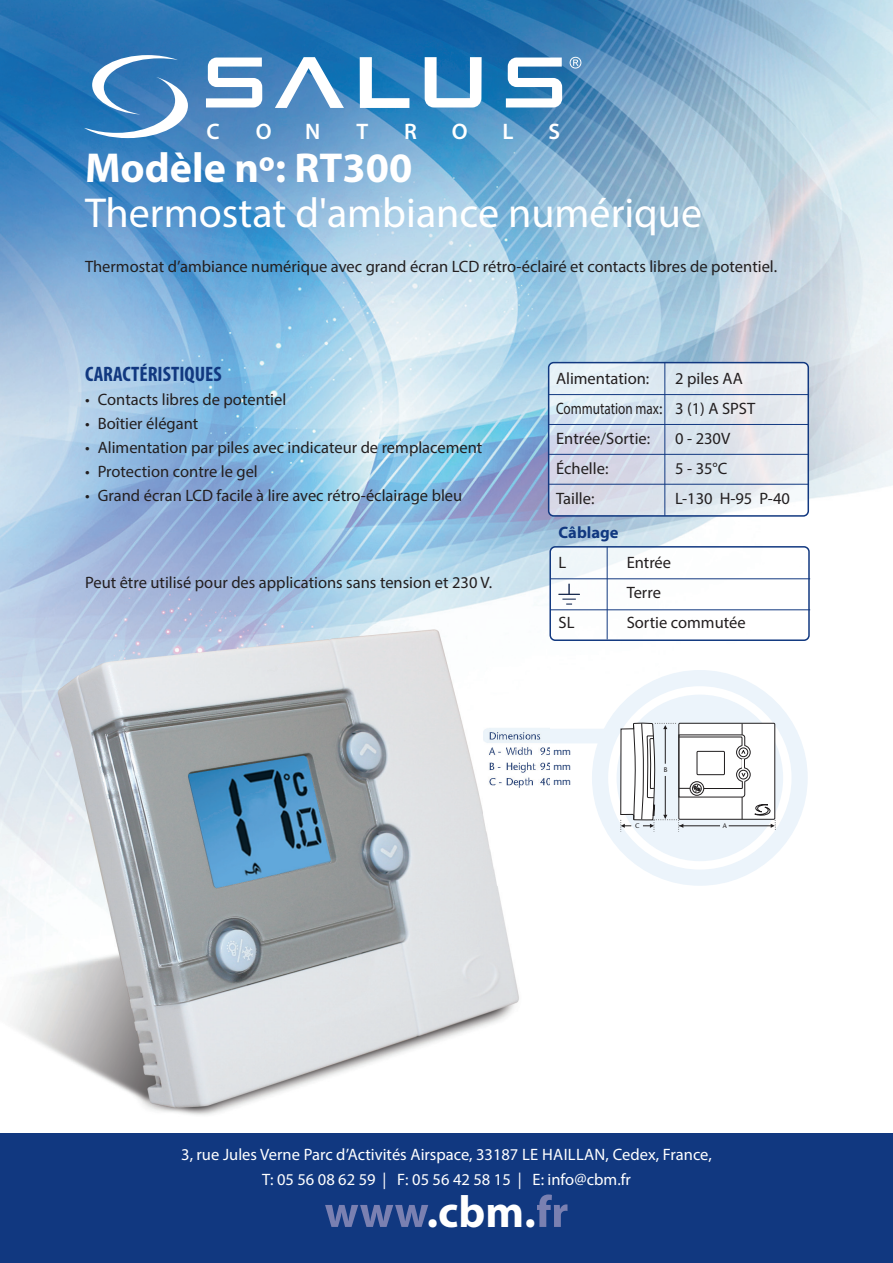
<style>
.page{position:relative;width:893px;height:1263px;background:#fff}
.page>*{position:absolute;margin:0;border:0;box-sizing:border-box;transform-origin:0 0}
.t1{font:700 45px "Myriad Pro";color:#fff}
.t2{font:42px "Myriad Pro";color:#fff}
.t3{font:700 42px "Myriad Pro";color:#fff}
.t4{font:600 22.5px "Myriad Pro";color:#fff}
.t5{font:700 condensed 21px "Myriad Pro";color:#113880}
.t6{font:16.5px/30px "Myriad Pro";color:#231f20}
.t7{font:16.5px/25.5px "Myriad Pro";color:#fff;text-align:center}
.t8{font:700 16.5px "Myriad Pro";color:#113880}
.t9{font:6.75px "Stone Sans";color:#201d1e}
</style>
<div class="page">
<img style="left:0;top:0;width:893px;height:1134px">
<div style="left:0;top:1134px;width:893px;height:129px;background:#113880"></div>
<svg style="left:325px;top:1205px;width:103px;height:22px"></svg>
<svg style="left:537px;top:1194px;width:30px;height:33px"></svg>
<svg style="left:206px;top:58px;width:56px;height:49px"></svg>
<svg style="left:506px;top:58px;width:56px;height:49px"></svg>
<svg style="left:425px;top:57px;width:57px;height:51px"></svg>
<svg style="left:275px;top:57px;width:69px;height:51px"></svg>
<svg style="left:360px;top:57px;width:49px;height:51px"></svg>
<svg style="left:570px;top:57px;width:11px;height:12px"></svg>
<svg style="left:84px;top:55px;width:104px;height:83px"></svg>
<div style="left:483px;top:729px;width:129px;height:14px;background:#ecf4fb;border-radius:6px"></div>
<div style="left:592px;top:670px;width:216px;height:216px;background:#ecf4fb;border-radius:50%"></div>
<div style="left:608px;top:686px;width:183px;height:183px;background:#fff;border-radius:50%"></div>
<div style="left:617px;top:695px;width:166px;height:166px;background:#ecf4fb;border-radius:50%"></div>
<svg style="left:620px;top:723px;width:159px;height:114px"></svg>
<svg style="left:548px;top:362px;width:261px;height:155px;background:#d8dfea"></svg>
<hr style="left:664px;top:362px;width:1px;height:154px;background:#113880">
<hr style="left:548px;top:394px;width:261px;height:1px;background:#113880">
<hr style="left:548px;top:424px;width:261px;height:1px;background:#113880">
<hr style="left:548px;top:454px;width:261px;height:1px;background:#113880">
<hr style="left:548px;top:484px;width:261px;height:1px;background:#113880">
<img style="left:0;top:624px;width:550px;height:496px">
<img style="left:483px;top:670px;width:67px;height:216px">
<svg style="left:549px;top:546px;width:261px;height:95px"></svg>
<h3 class="t4" style="left:206px;top:118px;width:15px">C</h3>
<h3 class="t4" style="left:256px;top:118px;width:17px">O</h3>
<h3 class="t4" style="left:305px;top:118px;width:17px">N</h3>
<h3 class="t4" style="left:356px;top:118px;width:13px">T</h3>
<h3 class="t4" style="left:404px;top:118px;width:14px">R</h3>
<h3 class="t4" style="left:452px;top:118px;width:17px">O</h3>
<h3 class="t4" style="left:503px;top:118px;width:13px">L</h3>
<h3 class="t4" style="left:549px;top:118px;width:13px">S</h3>
<h2 class="t3" style="left:85px;top:152px;width:329px">Modèle nº: RT300</h2>
<h2 class="t2" style="left:85px;top:198px;width:619px">Thermostat d'ambiance numérique</h2>
<p class="t6" style="left:85px;top:253px;width:694px">Thermostat d’ambiance numérique avec grand écran LCD rétro-éclairé et contacts libres de potentiel.</p>
<p class="t5" style="left:85px;top:361px;width:138px">CARACTÉRISTIQUES</p>
<p class="t6" style="left:85px;top:385px;width:203px">• Contacts libres de potentiel</p>
<p class="t6" style="left:85px;top:409px;width:115px">• Boîtier élégant</p>
<p class="t6" style="left:85px;top:433px;width:399px">• Alimentation par piles avec indicateur de remplacement</p>
<p class="t6" style="left:85px;top:457px;width:174px">• Protection contre le gel</p>
<p class="t6" style="left:85px;top:481px;width:379px">• Grand écran LCD facile à lire avec rétro-éclairage bleu</p>
<p class="t6" style="left:85px;top:568px;width:409px">Peut être utilisé pour des applications sans tension et 230 V.</p>
<p class="t6" style="left:556px;top:365px;width:95px">Alimentation:</p>
<p class="t6" style="left:556px;top:365px;width:201px;text-indent:119px">2 piles AA<br>Commutation max: 3 (1) A SPST<br>Entrée/Sortie:</p>
<p class="t6" style="left:675px;top:425px;width:57px">0 - 230V</p>
<p class="t6" style="left:556px;top:455px;width:54px">Échelle:</p>
<p class="t6" style="left:675px;top:455px;width:54px">5 - 35°C</p>
<p class="t6" style="left:556px;top:485px;width:40px">Taille:</p>
<p class="t6" style="left:675px;top:485px;width:116px">L-130 H-95 P-40</p>
<p class="t8" style="left:559px;top:526px;width:61px">Câblage</p>
<p class="t6" style="left:559px;top:549px;width:9px">L</p>
<p class="t6" style="left:627px;top:549px;width:46px">Entrée<br>Terre</p>
<p class="t6" style="left:559px;top:608px;width:17px">SL</p>
<p class="t6" style="left:627px;top:608px;width:121px">Sortie commutée</p>
<p class="t9" style="left:635px;top:823px;width:6px">C</p>
<p class="t9" style="left:664px;top:767px;width:5px">B</p>
<p class="t9" style="left:723px;top:823px;width:5px">A</p>
<p class="t7" style="left:181px;top:1143px;width:532px">3, rue Jules Verne Parc d’Activités Airspace, 33187 LE HAILLAN, Cedex, France,<br>T: 05 56 08 62 59 | F: 05 56 42 58 15 | E: info@cbm.fr</p>
<h1 class="t1" style="left:427px;top:1194px;width:111px">.cbm.</h1>
</div>
